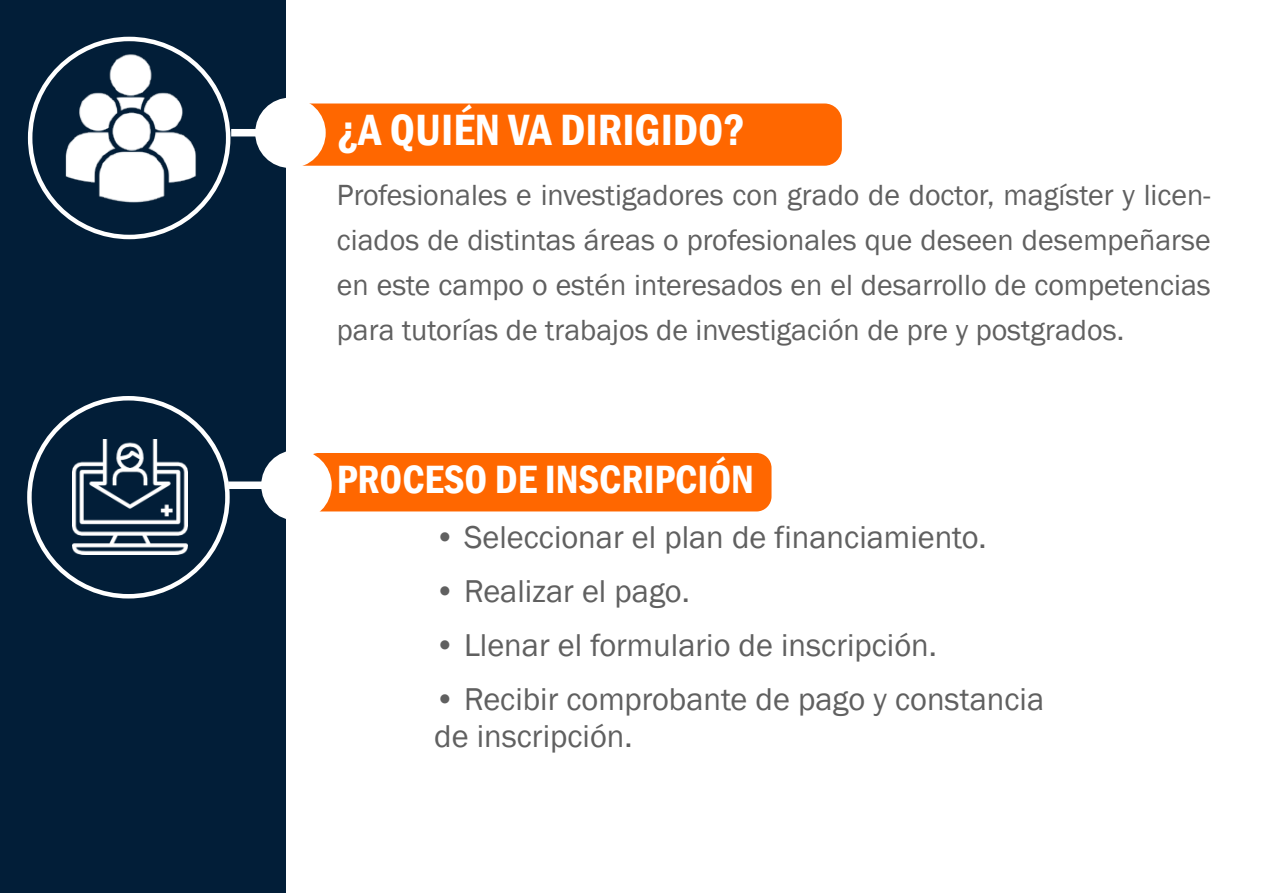
<style>
.page{position:relative;width:1263px;height:893px;background:#fff}
.page>*{position:absolute;margin:0;border:0;box-sizing:border-box;transform-origin:0 0}
.t1{font:600 condensed 45px "Franklin Gothic";color:#fff}
.t2{font:600 condensed 40.5px "Franklin Gothic";color:#fff}
.t3{font:32.4px/37.5px "Franklin Gothic";color:#606060}
.t4{font:30px/45px "Franklin Gothic";color:#606060;text-align:justify}
</style>
<div class="page">
<div style="left:204px;top:104px;width:638px;height:62px;background:#ff6700;border-radius:17px"></div>
<div style="left:304px;top:453px;width:467px;height:58px;background:#ff6700;border-radius:15px"></div>
<div style="left:0;top:0;width:285px;height:893px;background:#021e38"></div>
<div style="left:261px;top:450px;width:71px;height:70px;background:#fff;border-radius:50%"></div>
<div style="left:255px;top:98px;width:71px;height:70px;background:#fff;border-radius:50%"></div>
<img style="left:54px;top:53px;width:150px;height:150px">
<div style="left:28px;top:37px;width:202px;height:202px;border:4px solid #fff;border-radius:50%"></div>
<div style="left:231px;top:129px;width:80px;height:7px;background:#fff"></div>
<img style="left:72px;top:439px;width:115px;height:116px">
<div style="left:27px;top:396px;width:203px;height:202px;border:4px solid #fff;border-radius:50%"></div>
<div style="left:228px;top:481px;width:80px;height:8px;background:#fff"></div>
<h1 class="t1" style="left:337px;top:100px;width:410px">¿A QUIÉN VA DIRIGIDO?</h1>
<p class="t4" style="left:337px;top:173px;width:875px">Profesionales e investigadores con grado de doctor, magíster y licen&shy;ciados de distintas áreas o profesionales que deseen desempeñarse en este campo o estén interesados en el desarrollo de competencias para tutorías de trabajos de investigación de pre y postgrados.</p>
<h2 class="t2" style="left:337px;top:453px;width:419px">PROCESO DE INSCRIPCIÓN</h2>
<p class="t3" style="left:434px;top:519px;width:554px">• Seleccionar el plan de financiamiento.</p>
<p class="t3" style="left:434px;top:573px;width:257px">• Realizar el pago.</p>
<p class="t3" style="left:434px;top:627px;width:504px">• Llenar el formulario de inscripción.</p>
<p class="t3" style="left:434px;top:681px;width:611px">• Recibir comprobante de pago y constancia de inscripción.</p>
</div>
